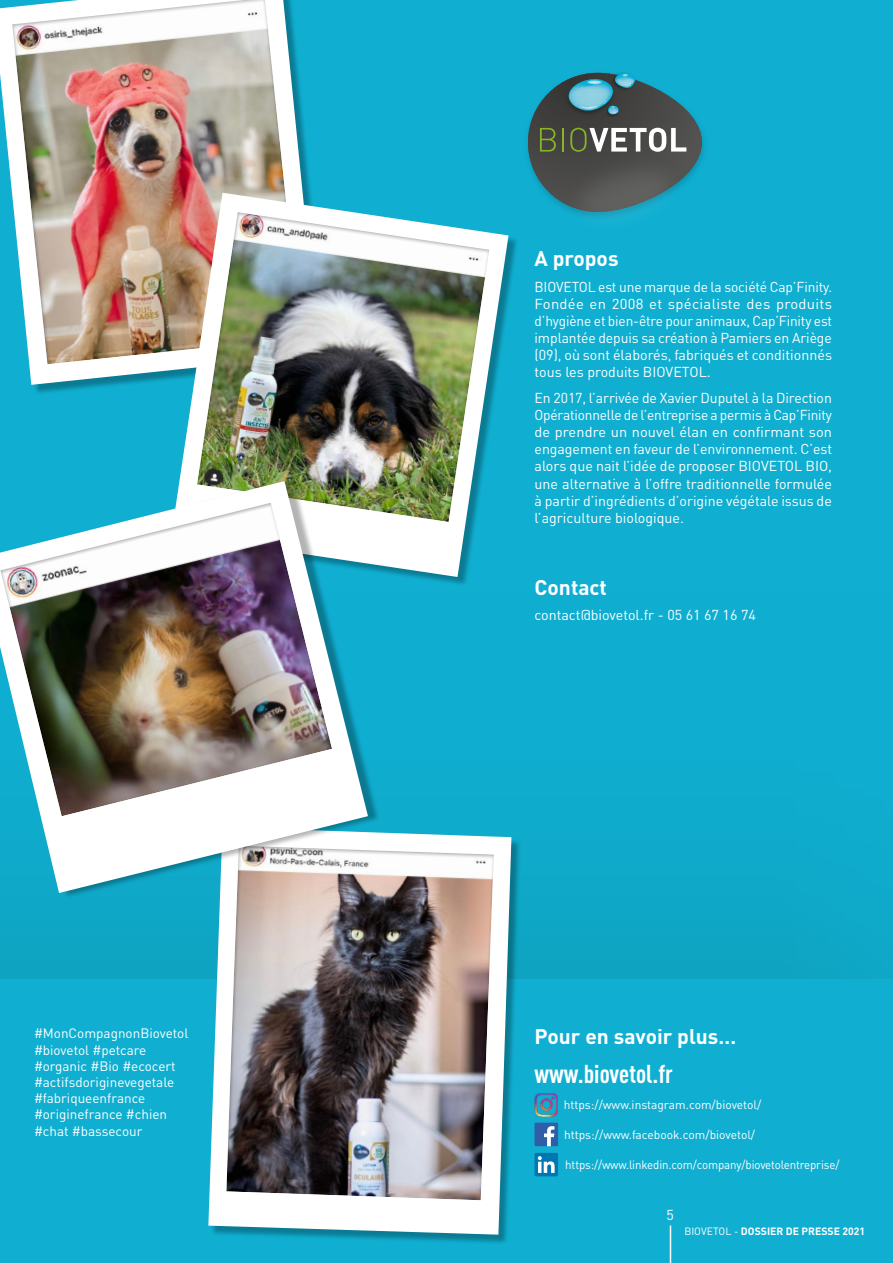
<style>
.page{position:relative;width:893px;height:1263px;background:#10afd2}
.page>*{position:absolute;margin:0;border:0;box-sizing:border-box;transform-origin:0 0}
.t1{font:700 25.5px "DIN Cond";color:#fff}
.t2{font:700 21px "DIN Pro";color:#fff}
.t3{font:14.25px/17.1px "DIN Pro";color:#fff;text-align:justify}
.t4{font:13.5px/16.2px "DIN Pro";color:#fff}
.t5{font:12px "DIN Pro";letter-spacing:-.01em;color:#fff}
.t6{font:12px "DIN Pro";letter-spacing:-.01em;color:#fff;scale:.96 1}
.t7{font:700 10.5px "DIN Pro";color:#fff}
.s1{font-weight:400}
</style>
<div class="page">
<div style="left:0;top:420px;width:893px;height:558px;background:linear-gradient(to bottom,#10b1d5,#0ea7c7)"></div>
<img style="left:527px;top:84px;width:32px;height:78px">
<img style="left:559px;top:82px;width:6px;height:40px">
<img style="left:565px;top:81px;width:117px;height:41px">
<svg style="left:562px;top:72px;width:76px;height:43px;background:#497b87"></svg>
<img style="left:531px;top:122px;width:174px;height:95px">
<img style="left:535px;top:1093px;width:23px;height:23px">
<svg style="left:535px;top:1123px;width:23px;height:23px"></svg>
<div style="left:535px;top:1153px;width:23px;height:23px;background:#0076b3;border-radius:2px"></div>
<svg style="left:538px;top:1156px;width:17px;height:17px"></svg>
<div style="left:0;top:0;width:329px;height:395px;background:#000;opacity:.3"></div>
<svg style="left:0;top:0;width:319px;height:385px"></svg>
<img style="left:0;top:0;width:314px;height:367px">
<div style="left:173px;top:194px;width:346px;height:393px;background:#000;opacity:.3"></div>
<svg style="left:171px;top:193px;width:337px;height:384px"></svg>
<img style="left:183px;top:200px;width:322px;height:325px">
<div style="left:210px;top:829px;width:312px;height:416px;background:#000;opacity:.3"></div>
<svg style="left:208px;top:827px;width:303px;height:408px;fill:#fff"></svg>
<img style="left:212px;top:834px;width:295px;height:369px">
<div style="left:0;top:478px;width:380px;height:421px;background:#000;opacity:.3"></div>
<svg style="left:0;top:481px;width:368px;height:412px"></svg>
<img style="left:0;top:488px;width:345px;height:334px">
<hr style="left:670px;top:1225px;width:1px;height:38px;background:#fff">
<p class="t4" style="left:34px;top:1025px;width:156px">#MonCompagnonBiovetol #biovetol #petcare #organic #Bio #ecocert #actifsdoriginevegetale #fabriqueenfrance #originefrance #chien #chat #bassecour</p>
<h2 class="t2" style="left:535px;top:244px;width:86px">A propos</h2>
<p class="t3" style="left:535px;top:278px;width:299px">BIOVETOL est une marque de la société Cap’Finity.<br>Fondée en 2008 et spécialiste des produits d’hygiène et bien-être pour animaux, Cap’Finity est implantée depuis sa création à Pamiers en Ariège (09), où sont élaborés, fabriqués et conditionnés tous les produits BIOVETOL.</p>
<p class="t3" style="left:535px;top:389px;width:299px">En 2017, l’arrivée de Xavier Duputel à la Direction Opérationnelle de l’entreprise a permis à Cap’Finity de prendre un nouvel élan en confirmant son engagement en faveur de l’environnement. C’est alors que nait l’idée de proposer BIOVETOL BIO, une alternative à l’offre traditionnelle formulée à partir d’ingrédients d’origine végétale issus de l’agriculture biologique.</p>
<h2 class="t2" style="left:535px;top:573px;width:74px">Contact</h2>
<p class="t3" style="left:535px;top:606px;width:223px">contact@biovetol.fr - 05 61 67 16 74</p>
<h2 class="t2" style="left:535px;top:1022px;width:203px">Pour en savoir plus…</h2>
<h1 class="t1" style="left:535px;top:1059px;width:140px">www.biovetol.fr</h1>
<p class="t5" style="left:564px;top:1096px;width:199px">https://www.instagram.com/biovetol/</p>
<p class="t5" style="left:564px;top:1126px;width:193px">https://www.facebook.com/biovetol/</p>
<p class="t6" style="left:565px;top:1156px;width:287px">https://www.linkedin.com/company/biovetolentreprise/</p>
<p class="t3" style="left:666px;top:1206px;width:9px">5</p>
<p class="t7" style="left:684px;top:1223px;width:182px"><span class="s1">BIOVETOL -</span> DOSSIER DE PRESSE 2021</p>
</div>
